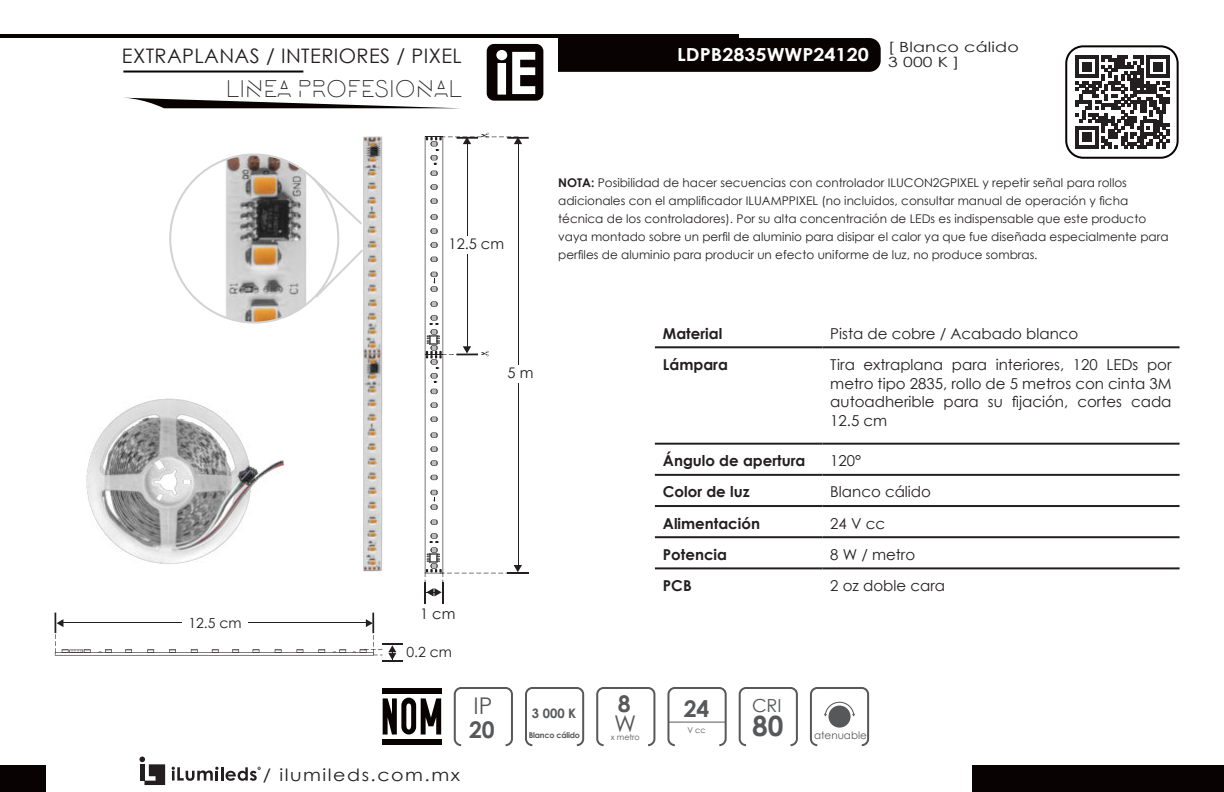
<style>
.page{position:relative;width:1224px;height:792px;background:#fff}
.page>*{position:absolute;margin:0;border:0;box-sizing:border-box;transform-origin:0 0}
.t1{font:700 28px "Century Gothic";color:#57585a}
.t2{font:24px "Lombok";color:#231f20}
.t3{font:700 23px "Century Gothic";color:#57585a}
.t4{font:23px "Century Gothic";color:#57585a}
.t5{font:20px "Century Gothic";letter-spacing:.02em;color:#231f20}
.t6{font:700 18px "Century Gothic";color:#fff;scale:1.1 1}
.t7{font:18px "Century Gothic";color:#57585a}
.t8{font:17px "Century Gothic";letter-spacing:.08em;color:#231f20;scale:1.12 1}
.t9{font:15px/18.8px "Century Gothic";color:#231f20;text-align:justify}
.t10{font:700 15px "Century Gothic";color:#231f20}
.t11{font:14.6px "Century Gothic";color:#231f20}
.t12{font:14px "Century Gothic";letter-spacing:.01em;color:#231f20;scale:1.25 1}
.t13{font:14px "Century Gothic";letter-spacing:.01em;color:#231f20}
.t14{font:700 13px "Century Gothic";color:#57585a}
.t15{font:12px/18px "Century Gothic";color:#231f20}
.t16{font:10.4px "Century Gothic";color:#57585a}
.t17{font:700 8px "Century Gothic";letter-spacing:-.025em;color:#57585a}
.t18{font:8px "Century Gothic";color:#57585a}
.s1{font-weight:700}
</style>
<div class="page">
<div style="left:1065px;top:45px;width:114px;height:114px;border:2px solid #080302;border-radius:17px"></div>
<hr style="left:1px;top:34px;width:738px;height:4px;background:#080302">
<div style="left:558px;top:38px;width:323px;height:34px;background:#080302"></div>
<hr style="left:123px;top:71px;width:180px;height:2px;background:#080302">
<div style="left:0;top:765px;width:46px;height:27px;background:#080302"></div>
<div style="left:972px;top:765px;width:252px;height:27px;background:#080302"></div>
<hr style="left:221px;top:767px;width:3px;height:14px;background:#231f20">
<svg style="left:226px;top:767px;width:35px;height:14px"></svg>
<svg style="left:172px;top:767px;width:47px;height:14px"></svg>
<svg style="left:139px;top:757px;width:26px;height:28px"></svg>
<hr style="left:140px;top:764px;width:4px;height:17px;background:#231f20">
<svg style="left:128px;top:98px;width:323px;height:10px"></svg>
<div style="left:487px;top:44px;width:56px;height:57px;background:#080302;border-radius:7px"></div>
<svg style="left:496px;top:50px;width:39px;height:45px"></svg>
<hr style="left:655px;top:346px;width:167px;height:2px;background:#231f20">
<hr style="left:822px;top:346px;width:358px;height:2px;background:#231f20">
<hr style="left:655px;top:443px;width:167px;height:2px;background:#231f20">
<hr style="left:822px;top:443px;width:358px;height:2px;background:#231f20">
<hr style="left:655px;top:474px;width:167px;height:2px;background:#231f20">
<hr style="left:822px;top:474px;width:358px;height:2px;background:#231f20">
<hr style="left:655px;top:505px;width:167px;height:2px;background:#231f20">
<hr style="left:822px;top:505px;width:358px;height:2px;background:#231f20">
<hr style="left:655px;top:536px;width:167px;height:2px;background:#231f20">
<hr style="left:822px;top:536px;width:358px;height:2px;background:#231f20">
<hr style="left:655px;top:567px;width:167px;height:2px;background:#231f20">
<hr style="left:822px;top:567px;width:358px;height:2px;background:#231f20">
<svg style="left:1076px;top:55px;width:93px;height:94px"></svg>
<img style="left:86px;top:398px;width:198px;height:166px">
<hr style="left:60px;top:623px;width:307px;height:1px;background:#231f20">
<hr style="left:372px;top:613px;width:2px;height:20px;background:#231f20">
<div style="left:183px;top:615px;width:65px;height:17px;background:#fff"></div>
<svg style="left:55px;top:652px;width:297px;height:4px"></svg>
<svg style="left:55px;top:613px;width:36px;height:40px"></svg>
<svg style="left:98px;top:649px;width:14px;height:4px"></svg>
<svg style="left:125px;top:649px;width:7px;height:4px"></svg>
<svg style="left:147px;top:649px;width:7px;height:4px"></svg>
<svg style="left:169px;top:649px;width:7px;height:4px"></svg>
<svg style="left:191px;top:649px;width:7px;height:4px"></svg>
<svg style="left:212px;top:649px;width:7px;height:4px"></svg>
<svg style="left:232px;top:649px;width:7px;height:4px"></svg>
<svg style="left:253px;top:649px;width:6px;height:4px"></svg>
<svg style="left:275px;top:649px;width:7px;height:4px"></svg>
<svg style="left:297px;top:649px;width:6px;height:4px"></svg>
<svg style="left:318px;top:649px;width:7px;height:4px"></svg>
<svg style="left:333px;top:649px;width:13px;height:4px"></svg>
<svg style="left:352px;top:619px;width:51px;height:43px"></svg>
<img style="left:170px;top:154px;width:168px;height:169px;border-radius:84px">
<svg style="left:310px;top:175px;width:40px;height:52px"></svg>
<svg style="left:313px;top:247px;width:37px;height:53px"></svg>
<hr style="left:507px;top:572px;width:22px;height:2px;background:#231f20">
<hr style="left:507px;top:137px;width:22px;height:2px;background:#231f20">
<svg style="left:424px;top:133px;width:98px;height:470px"></svg>
<img style="left:350px;top:136px;width:33px;height:438px">
<div style="left:383px;top:689px;width:59px;height:5px;background:#080302"></div>
<div style="left:383px;top:739px;width:59px;height:6px;background:#080302"></div>
<svg style="left:383px;top:698px;width:58px;height:37px"></svg>
<div style="left:596px;top:687px;width:59px;height:59px;border:2px solid #57585a;border-radius:6px"></div>
<div style="left:454px;top:687px;width:59px;height:59px;border:2px solid #57585a;border-radius:6px"></div>
<div style="left:667px;top:687px;width:60px;height:59px;border:2px solid #57585a;border-radius:6px"></div>
<hr style="left:668px;top:722px;width:58px;height:1px;background:#57585a">
<div style="left:525px;top:687px;width:59px;height:59px;border:2px solid #57585a;border-radius:6px"></div>
<div style="left:739px;top:687px;width:59px;height:59px;border:2px solid #57585a;border-radius:6px"></div>
<div style="left:829px;top:706px;width:22px;height:22px;background:#57585a;border-radius:50%"></div>
<svg style="left:824px;top:701px;width:31px;height:16px"></svg>
<div style="left:810px;top:687px;width:59px;height:59px;border:2px solid #57585a;border-radius:6px"></div>
<h3 class="t6" style="left:677px;top:46px;width:176px">LDPB2835WWP24120</h3>
<p class="t12" style="left:888px;top:41px;width:106px">[ Blanco cálido</p>
<h3 class="t5" style="left:122px;top:48px;width:341px">EXTRAPLANAS / INTERIORES / PIXEL</h3>
<p class="t12" style="left:888px;top:56px;width:58px">3 000 K ]</p>
<h2 class="t2" style="left:226px;top:74px;width:238px">LINEA PROFESIONAL</h2>
<p class="t11" style="left:449px;top:236px;width:57px">12.5 cm</p>
<p class="t15" style="left:558px;top:174px;width:612px"><span class="s1">NOTA:</span> Posibilidad de hacer secuencias con controlador ILUCON2GPIXEL y repetir señal para rollos adicionales con el ampli昀椀cador ILUAMPPIXEL (no incluidos, consultar manual de operación y 昀椀cha técnica de los controladores). Por su alta concentración de LEDs es indispensable que este producto vaya montado sobre un per昀椀l de aluminio para disipar el calor ya que fue diseñada especialmente para per昀椀les de aluminio para producir un efecto uniforme de luz, no produce sombras.</p>
<p class="t11" style="left:508px;top:364px;width:27px">5 m</p>
<p class="t13" style="left:188px;top:615px;width:55px">12.5 cm</p>
<p class="t11" style="left:420px;top:606px;width:37px">1 cm</p>
<p class="t13" style="left:407px;top:644px;width:47px">0.2 cm</p>
<h3 class="t4" style="left:473px;top:693px;width:20px">IP</h3>
<h3 class="t3" style="left:469px;top:717px;width:27px">20</h3>
<h3 class="t8" style="left:263px;top:768px;width:178px">/ ilumileds.com.mx</h3>
<p class="t14" style="left:532px;top:706px;width:46px">3 000 K</p>
<p class="t17" style="left:529px;top:731px;width:53px">Blanco cálido</p>
<p class="t10" style="left:663px;top:327px;width:61px">Material</p>
<p class="t9" style="left:830px;top:326px;width:250px">Pista de cobre / Acabado blanco</p>
<p class="t10" style="left:663px;top:358px;width:67px">Lámpara</p>
<p class="t9" style="left:830px;top:355px;width:343px">Tira extraplana para interiores, 120 LEDs por metro tipo 2835, rollo de 5 metros con cinta 3M autoadherible para su 昀椀jación, cortes cada 12.5 cm</p>
<p class="t10" style="left:663px;top:454px;width:144px">Ángulo de apertura</p>
<p class="t9" style="left:830px;top:451px;width:32px">120°</p>
<p class="t10" style="left:663px;top:485px;width:88px">Color de luz</p>
<p class="t9" style="left:830px;top:484px;width:102px">Blanco cálido</p>
<p class="t10" style="left:663px;top:516px;width:99px">Alimentación</p>
<p class="t9" style="left:830px;top:515px;width:56px">24 V cc</p>
<p class="t10" style="left:663px;top:548px;width:66px">Potencia</p>
<p class="t9" style="left:830px;top:546px;width:86px">8 W / metro</p>
<p class="t10" style="left:663px;top:579px;width:30px">PCB</p>
<p class="t9" style="left:830px;top:576px;width:116px">2 oz doble cara</p>
<h3 class="t3" style="left:618px;top:691px;width:14px">8</h3>
<p class="t18" style="left:611px;top:733px;width:31px">x metro</p>
<h3 class="t4" style="left:614px;top:711px;width:24px">W</h3>
<h3 class="t3" style="left:684px;top:696px;width:27px">24</h3>
<p class="t18" style="left:687px;top:726px;width:20px">V cc</p>
<h3 class="t7" style="left:752px;top:695px;width:31px">CRI</h3>
<h1 class="t1" style="left:752px;top:710px;width:33px">80</h1>
<p class="t16" style="left:814px;top:729px;width:54px">atenuable</p>
</div>
